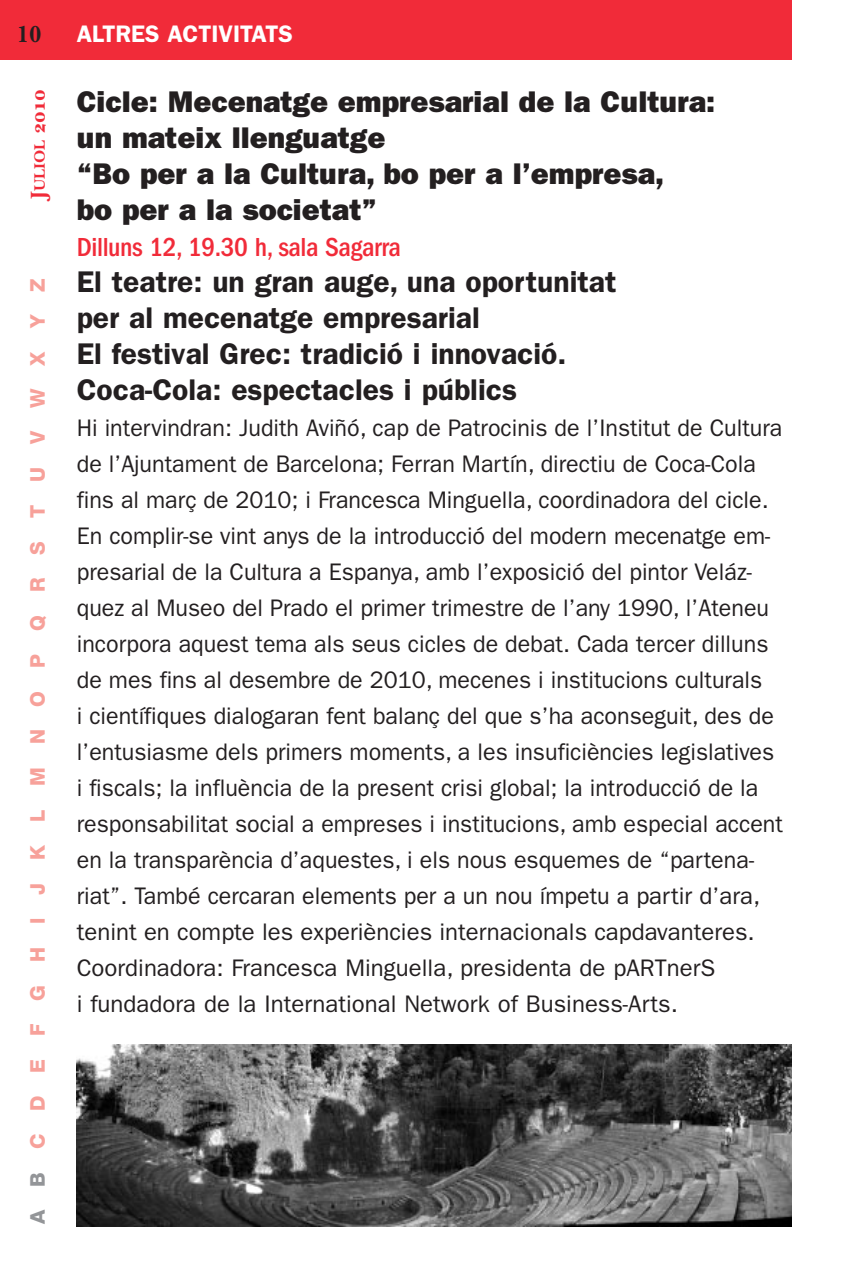
<style>
.page{position:relative;width:850px;height:1274px;background:#fff}
.page>*{position:absolute;margin:0;border:0;box-sizing:border-box;transform-origin:0 0}
.t1{font:600 30px/36px "Franklin Gothic";color:#231f20}
.t2{font:800 30px/36px "Franklin Gothic";color:#231f20}
.t3{font:500 condensed 27px "Franklin Gothic";letter-spacing:-.015em;color:#f12b39}
.t4{font:24px/36px "Franklin Gothic";color:#231f20}
.t5{font:600 24px "Franklin Gothic";color:#fff}
.t6{font:700 24px "New Baskerville";color:#231f20}
.t7{font:21px "New Baskerville Bold SC";color:#f12b39}
.t8{font:800 20.4px "Helvetica Neue";letter-spacing:1.135em;color:#f7a19a}
.s1{font-size:15.6px}
.s2{color:#939598}
</style>
<div class="page">
<div style="left:0;top:0;width:791px;height:60px;background:#f12b39"></div>
<img style="left:77px;top:1044px;width:714px;height:182px">
<p class="t6" style="left:17px;top:26px;width:26px">10</p>
<p class="t7" style="left:31px;top:199px;width:111px;rotate:-90deg">J<span class="s1">ULIOL</span> 2010</p>
<p class="t8" style="left:30px;top:1224px;width:947px;rotate:-90deg"><span class="s2">AB</span>CDEFGHIJKLMNOPQRSTUVWXYZ</p>
<p class="t5" style="left:77px;top:26px;width:217px">ALTRES ACTIVITATS</p>
<p class="t2" style="left:77px;top:86px;width:639px">Cicle: Mecenatge empresarial de la Cultura: un mateix llenguatge<br>“Bo per a la Cultura, bo per a l’empresa,<br>bo per a la societat”</p>
<p class="t3" style="left:77px;top:238px;width:325px">Dilluns 12, 19.30 h, sala Sagarra</p>
<p class="t1" style="left:77px;top:266px;width:541px">El teatre: un gran auge, una oportunitat per al mecenatge empresarial<br>El festival Grec: tradició i innovació.<br>Coca-Cola: espectacles i públics</p>
<p class="t4" style="left:77px;top:412px;width:707px">Hi intervindran: Judith Aviñó, cap de Patrocinis de l’Institut de Cultura de l’Ajuntament de Barcelona; Ferran Martín, directiu de Coca-Cola fins al març de 2010; i Francesca Minguella, coordinadora del cicle.<br>En complir-se vint anys de la introducció del modern mecenatge em&shy;presarial de la Cultura a Espanya, amb l’exposició del pintor Veláz&shy;quez al Museo del Prado el primer trimestre de l’any 1990, l’Ateneu incorpora aquest tema als seus cicles de debat. Cada tercer dilluns de mes fins al desembre de 2010, mecenes i institucions culturals<br>i científiques dialogaran fent balanç del que s’ha aconseguit, des de l’entusiasme dels primers moments, a les insuficiències legislatives i fiscals; la influència de la present crisi global; la introducció de la responsabilitat social a empreses i institucions, amb especial accent en la transparència d’aquestes, i els nous esquemes de “partena&shy;riat”. També cercaran elements per a un nou ímpetu a partir d’ara, tenint en compte les experiències internacionals capdavanteres.<br>Coordinadora: Francesca Minguella, presidenta de pARTnerS<br>i fundadora de la International Network of Business-Arts.</p>
</div>
